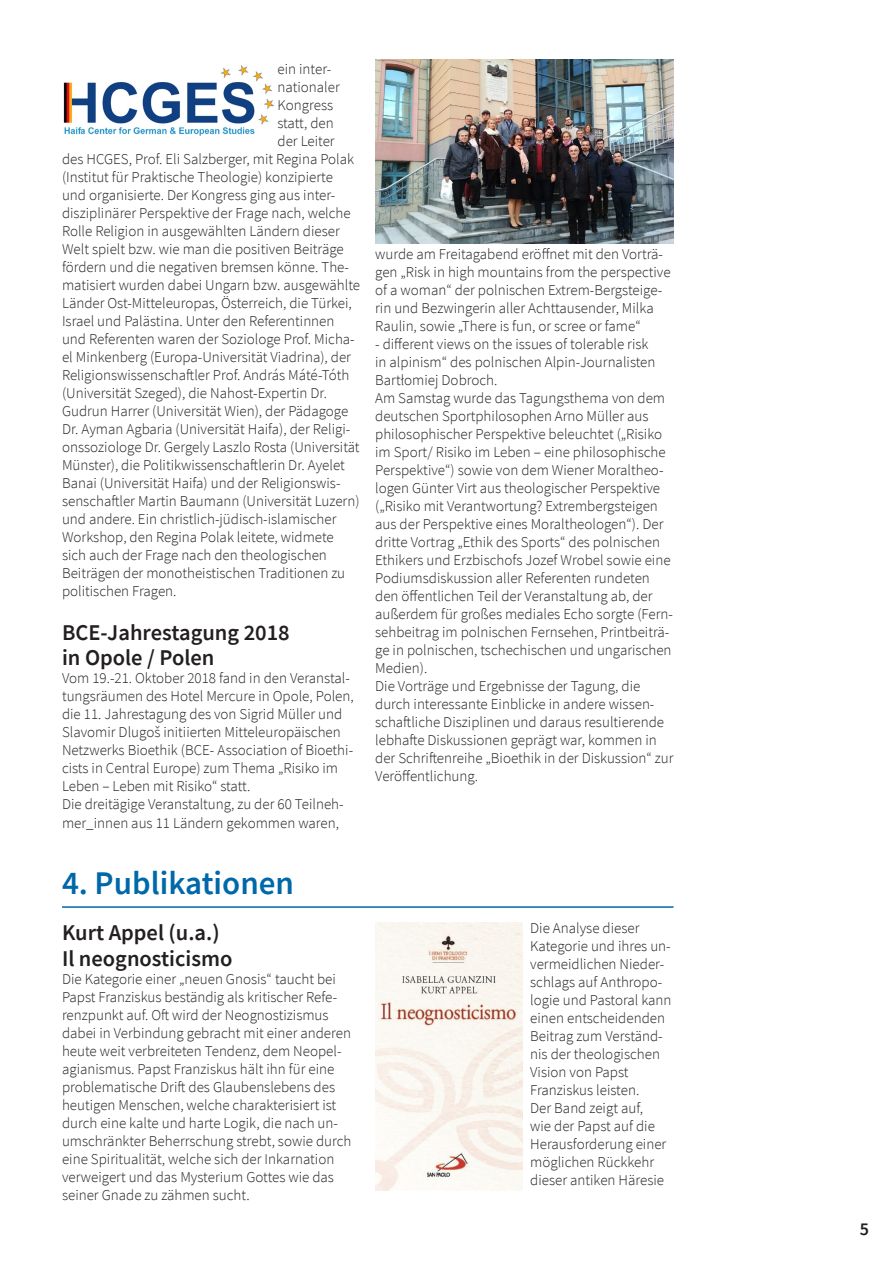
<style>
.page{position:relative;width:893px;height:1263px;background:#fff}
.page>*{position:absolute;margin:0;border:0;box-sizing:border-box;transform-origin:0 0}
.Headline_blau{font:600 33px "Source Sans Pro";color:#0068a9}
.t1{font:600 22.5px "Source Sans Pro";color:#231f20}
.t2{font:600 18px "Source Sans Pro";color:#231f20}
.t3{font:300 15px/18px "Source Sans Pro";color:#231f20}
</style>
<div class="page">
<hr style="left:62px;top:906px;width:611px;height:2px;background:#0068a9">
<img style="left:375px;top:60px;width:298px;height:183px">
<img style="left:376px;top:922px;width:146px;height:269px">
<img style="left:63px;top:65px;width:210px;height:70px">
<p class="t3" style="left:278px;top:60px;width:55px">ein inter-</p>
<p class="t3" style="left:278px;top:78px;width:64px">nationaler</p>
<p class="t3" style="left:278px;top:96px;width:57px">Kongress</p>
<p class="t3" style="left:278px;top:114px;width:58px">statt, den</p>
<p class="t3" style="left:278px;top:132px;width:59px">der Leiter</p>
<p class="t3" style="left:62px;top:150px;width:294px">des HCGES, Prof. Eli Salzberger, mit Regina Polak</p>
<p class="t3" style="left:62px;top:168px;width:272px">(Institut für Praktische Theologie) konzipierte</p>
<p class="t3" style="left:62px;top:186px;width:275px">und organisierte. Der Kongress ging aus inter-</p>
<p class="t3" style="left:62px;top:204px;width:290px">disziplinärer Perspektive der Frage nach, welche</p>
<p class="t3" style="left:62px;top:222px;width:279px">Rolle Religion in ausgewählten Ländern dieser</p>
<p class="t3" style="left:62px;top:240px;width:283px">Welt spielt bzw. wie man die positiven Beiträge</p>
<p class="t3" style="left:62px;top:258px;width:289px">fördern und die negativen bremsen könne. The-</p>
<p class="t3" style="left:62px;top:276px;width:300px">matisiert wurden dabei Ungarn bzw. ausgewählte</p>
<p class="t3" style="left:62px;top:294px;width:291px">Länder Ost-Mitteleuropas, Österreich, die Türkei,</p>
<p class="t3" style="left:62px;top:312px;width:274px">Israel und Palästina. Unter den Referentinnen</p>
<p class="t3" style="left:62px;top:330px;width:294px">und Referenten waren der Soziologe Prof. Micha-</p>
<p class="t3" style="left:62px;top:348px;width:291px">el Minkenberg (Europa-Universität Viadrina), der</p>
<p class="t3" style="left:62px;top:366px;width:289px">Religionswissenschaftler Prof. András Máté-Tóth</p>
<p class="t3" style="left:62px;top:384px;width:266px">(Universität Szeged), die Nahost-Expertin Dr.</p>
<p class="t3" style="left:62px;top:402px;width:288px">Gudrun Harrer (Universität Wien), der Pädagoge</p>
<p class="t3" style="left:62px;top:420px;width:290px">Dr. Ayman Agbaria (Universität Haifa), der Religi-</p>
<p class="t3" style="left:62px;top:438px;width:299px">onssoziologe Dr. Gergely Laszlo Rosta (Universität</p>
<p class="t3" style="left:62px;top:456px;width:284px">Münster), die Politikwissenschaftlerin Dr. Ayelet</p>
<p class="t3" style="left:62px;top:474px;width:280px">Banai (Universität Haifa) und der Religionswis-</p>
<p class="t3" style="left:62px;top:492px;width:299px">senschaftler Martin Baumann (Universität Luzern)</p>
<p class="t3" style="left:62px;top:510px;width:276px">und andere. Ein christlich-jüdisch-islamischer</p>
<p class="t3" style="left:62px;top:528px;width:273px">Workshop, den Regina Polak leitete, widmete</p>
<p class="t3" style="left:62px;top:546px;width:266px">sich auch der Frage nach den theologischen</p>
<p class="t3" style="left:62px;top:564px;width:285px">Beiträgen der monotheistischen Traditionen zu</p>
<p class="t3" style="left:62px;top:582px;width:116px">politischen Fragen.</p>
<p class="t1" style="left:62px;top:618px;width:229px">BCE-Jahrestagung 2018</p>
<p class="t1" style="left:62px;top:643px;width:154px">in Opole / Polen</p>
<p class="t3" style="left:62px;top:669px;width:293px">Vom 19.-21. Oktober 2018 fand in den Veranstal&shy;tungsräumen des Hotel Mercure in Opole, Polen, die 11. Jahrestagung des von Sigrid Müller und Slavomir Dlugoš initiierten Mitteleuropäischen Netzwerks Bioethik (BCE- Association of Bioethi&shy;cists in Central Europe) zum Thema „Risiko im Leben – Leben mit Risiko“ statt.</p>
<p class="t3" style="left:62px;top:795px;width:283px">Die dreitägige Veranstaltung, zu der 60 Teilneh&shy;mer_innen aus 11 Ländern gekommen waren,</p>
<p class="Headline_blau" style="left:62px;top:861px;width:234px">4. Publikationen</p>
<p class="t1" style="left:62px;top:918px;width:159px">Kurt Appel (u.a.)</p>
<p class="t1" style="left:62px;top:943px;width:172px">Il neognosticismo</p>
<p class="t3" style="left:62px;top:970px;width:291px">Die Kategorie einer „neuen Gnosis“ taucht bei Papst Franziskus beständig als kritischer Refe&shy;renzpunkt auf. Oft wird der Neognostizismus dabei in Verbindung gebracht mit einer anderen heute weit verbreiteten Tendenz, dem Neopel&shy;agianismus. Papst Franziskus hält ihn für eine problematische Drift des Glaubenslebens des heutigen Menschen, welche charakterisiert ist durch eine kalte und harte Logik, die nach un&shy;umschränkter Beherrschung strebt, sowie durch eine Spiritualität, welche sich der Inkarnation verweigert und das Mysterium Gottes wie das seiner Gnade zu zähmen sucht.</p>
<p class="t3" style="left:375px;top:245px;width:297px">wurde am Freitagabend eröffnet mit den Vorträ&shy;gen „Risk in high mountains from the perspective of a woman“ der polnischen Extrem-Bergsteige&shy;rin und Bezwingerin aller Achttausender, Milka Raulin, sowie „There is fun, or scree or fame“</p>
<p class="t3" style="left:375px;top:335px;width:282px">- different views on the issues of tolerable risk in alpinism“ des polnischen Alpin-Journalisten<br>Bartłomiej Dobroch.</p>
<p class="t3" style="left:375px;top:389px;width:299px">Am Samstag wurde das Tagungsthema von dem deutschen Sportphilosophen Arno Müller aus philosophischer Perspektive beleuchtet („Risiko im Sport/ Risiko im Leben – eine philosophische Perspektive“) sowie von dem Wiener Moraltheo&shy;logen Günter Virt aus theologischer Perspektive („Risiko mit Verantwortung? Extrembergsteigen aus der Perspektive eines Moraltheologen“). Der dritte Vortrag „Ethik des Sports“ des polnischen Ethikers und Erzbischofs Jozef Wrobel sowie eine Podiumsdiskussion aller Referenten rundeten den öffentlichen Teil der Veranstaltung ab, der außerdem für großes mediales Echo sorgte (Fern&shy;sehbeitrag im polnischen Fernsehen, Printbeiträ&shy;ge in polnischen, tschechischen und ungarischen Medien).</p>
<p class="t3" style="left:375px;top:677px;width:300px">Die Vorträge und Ergebnisse der Tagung, die durch interessante Einblicke in andere wissen&shy;schaftliche Disziplinen und daraus resultierende lebhafte Diskussionen geprägt war, kommen in der Schriftenreihe „Bioethik in der Diskussion“ zur Veröffentlichung.</p>
<p class="t3" style="left:530px;top:919px;width:143px">Die Analyse dieser<br>Kategorie und ihres un&shy;vermeidlichen Nieder&shy;schlags auf Anthropo&shy;logie und Pastoral kann einen entscheidenden<br>Beitrag zum Verständ&shy;nis der theologischen<br>Vision von Papst<br>Franziskus leisten.<br>Der Band zeigt auf,<br>wie der Papst auf die<br>Herausforderung einer möglichen Rückkehr dieser antiken Häresie</p>
<p class="t2" style="left:860px;top:1217px;width:11px">5</p>
</div>
